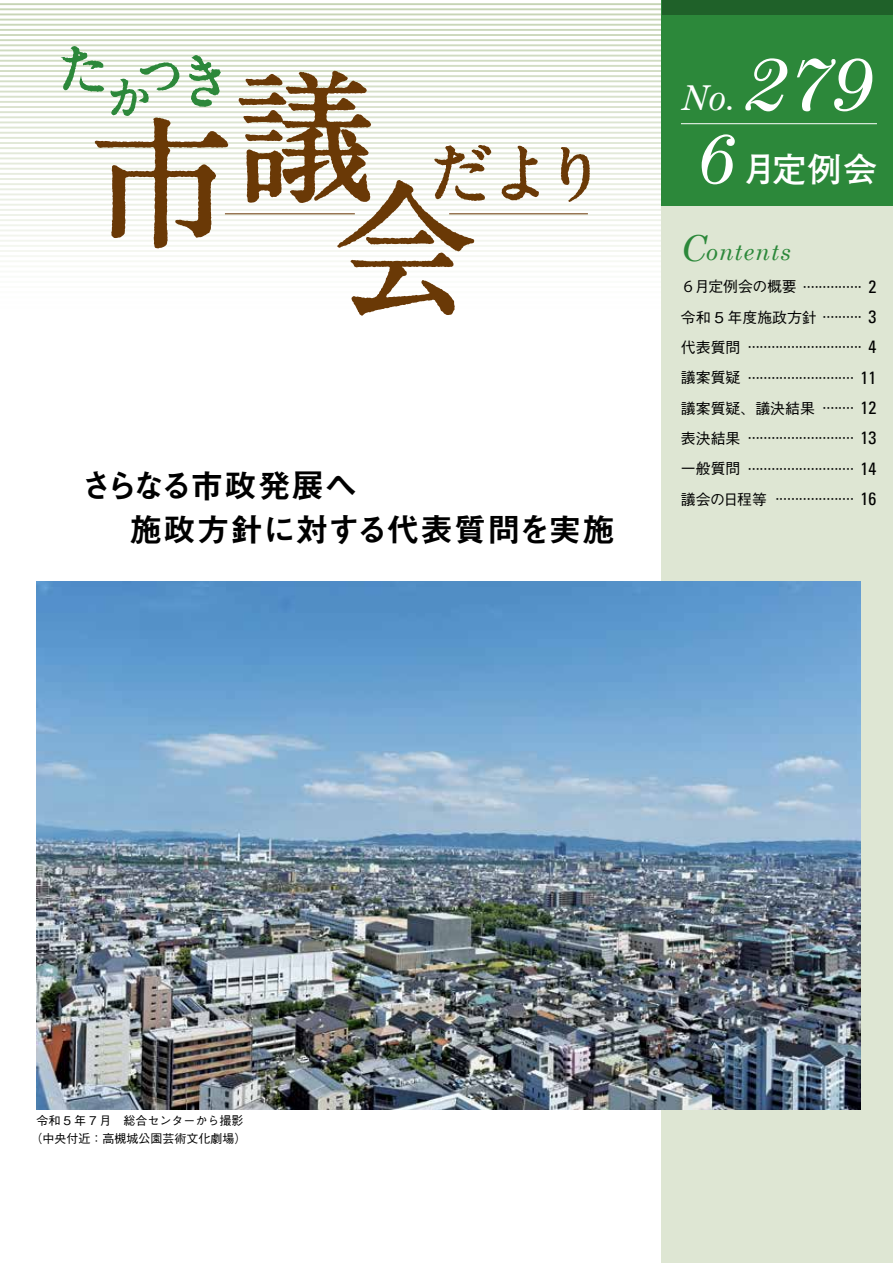
<style>
.page{position:relative;width:893px;height:1263px;background:#fff}
.page>*{position:absolute;margin:0;border:0;box-sizing:border-box;transform-origin:0 0}
.t1{font:italic 74.4px "Century LT";color:#fff}
.t2{font:italic 70.2px "Century LT";color:#fff}
.t3{font:italic 35.85px "Century LT";color:#fff}
.t4{font:700 34.05px "Futo Go B101 Pro";color:#fff}
.t5{font:33px/43px "Midashi Go Pro MB31";letter-spacing:-.01em;color:#000}
.t6{font:italic 23.85px "Century Schoolbook";letter-spacing:.04em;color:#2c883a}
.t7{font:condensed 17.85px "Univers LT Std";color:#000}
.t8{font:500 14.85px "Gothic BBB Pro";color:#000}
.t9{font:500 12px/18px "Gothic BBB Pro";color:#000;text-align:center}
.t10{font:500 10.65px "Gothic BBB Pro";color:#000}
.s1{font-size:35.85px}
.s2{font-family:"Koz Go Pr 6 N";font-weight:400}
</style>
<div class="page">
<hr style="left:0;top:0;width:893px;height:1px;background:#c6d3b4">
<hr style="left:0;top:3px;width:893px;height:2px;background:#c6d4b5">
<hr style="left:0;top:8px;width:893px;height:2px;background:#c7d5b6">
<hr style="left:0;top:14px;width:893px;height:1px;background:#c8d5b7">
<hr style="left:0;top:19px;width:893px;height:2px;background:#c9d6b9">
<hr style="left:0;top:24px;width:893px;height:2px;background:#cad7ba">
<hr style="left:0;top:29px;width:893px;height:2px;background:#cbd7bb">
<hr style="left:0;top:34px;width:893px;height:2px;background:#ccd8bc">
<hr style="left:0;top:39px;width:893px;height:2px;background:#cdd9be">
<hr style="left:0;top:44px;width:893px;height:2px;background:#cedabf">
<hr style="left:0;top:49px;width:893px;height:2px;background:#cfdbc0">
<hr style="left:0;top:55px;width:893px;height:2px;background:#d0dbc2">
<hr style="left:0;top:60px;width:893px;height:2px;background:#d1dcc3">
<hr style="left:0;top:65px;width:893px;height:2px;background:#d2ddc4">
<hr style="left:0;top:70px;width:893px;height:2px;background:#d3ddc5">
<hr style="left:0;top:75px;width:893px;height:2px;background:#d4dec7">
<hr style="left:0;top:80px;width:893px;height:2px;background:#d5dfc8">
<hr style="left:0;top:85px;width:893px;height:2px;background:#d6e0c9">
<hr style="left:0;top:91px;width:893px;height:2px;background:#d7e0ca">
<hr style="left:0;top:96px;width:893px;height:2px;background:#d8e1cc">
<hr style="left:0;top:101px;width:893px;height:2px;background:#d9e2cd">
<hr style="left:0;top:106px;width:893px;height:2px;background:#dae2ce">
<hr style="left:0;top:111px;width:893px;height:2px;background:#dbe3d0">
<hr style="left:0;top:116px;width:893px;height:2px;background:#dce4d1">
<hr style="left:0;top:121px;width:893px;height:2px;background:#dde5d2">
<hr style="left:0;top:127px;width:893px;height:2px;background:#dee6d3">
<hr style="left:0;top:132px;width:893px;height:2px;background:#dfe6d5">
<hr style="left:0;top:137px;width:893px;height:2px;background:#e0e7d6">
<hr style="left:0;top:142px;width:893px;height:2px;background:#e1e8d7">
<hr style="left:0;top:147px;width:893px;height:2px;background:#e2e9d8">
<hr style="left:0;top:152px;width:893px;height:2px;background:#e3e9da">
<hr style="left:0;top:157px;width:893px;height:2px;background:#e4eadb">
<hr style="left:0;top:163px;width:893px;height:2px;background:#e5ebdc">
<hr style="left:0;top:168px;width:893px;height:2px;background:#e6ebdd">
<hr style="left:0;top:173px;width:893px;height:2px;background:#e7ecdf">
<hr style="left:0;top:178px;width:893px;height:2px;background:#e8ede0">
<hr style="left:0;top:183px;width:893px;height:2px;background:#e9eee1">
<hr style="left:0;top:188px;width:893px;height:2px;background:#e9eee3">
<hr style="left:0;top:193px;width:893px;height:2px;background:#ebefe4">
<hr style="left:0;top:199px;width:893px;height:2px;background:#ebf0e5">
<hr style="left:0;top:204px;width:893px;height:2px;background:#ecf1e6">
<hr style="left:0;top:209px;width:893px;height:2px;background:#edf1e8">
<hr style="left:0;top:214px;width:893px;height:2px;background:#eef2e9">
<hr style="left:0;top:219px;width:893px;height:2px;background:#eff3ea">
<hr style="left:0;top:224px;width:893px;height:2px;background:#f0f4ec">
<hr style="left:0;top:229px;width:893px;height:2px;background:#f1f4ed">
<hr style="left:0;top:235px;width:893px;height:2px;background:#f2f5ee">
<hr style="left:0;top:240px;width:893px;height:2px;background:#f3f6ef">
<hr style="left:0;top:245px;width:893px;height:2px;background:#f4f7f0">
<hr style="left:0;top:250px;width:893px;height:2px;background:#f5f7f1">
<hr style="left:0;top:255px;width:893px;height:2px;background:#f6f8f3">
<hr style="left:0;top:260px;width:893px;height:2px;background:#f7f9f4">
<hr style="left:0;top:265px;width:893px;height:2px;background:#f8faf5">
<hr style="left:0;top:271px;width:893px;height:1px;background:#f8faf7">
<hr style="left:0;top:276px;width:893px;height:2px;background:#f9fbf8">
<hr style="left:0;top:281px;width:893px;height:2px;background:#fafcf9">
<hr style="left:0;top:286px;width:893px;height:2px;background:#fbfcfa">
<hr style="left:0;top:291px;width:893px;height:2px;background:#fcfdfb">
<div style="left:662px;top:0;width:231px;height:1263px;background:#dee6d3"></div>
<div style="left:662px;top:0;width:231px;height:205px;background:#2c883a"></div>
<div style="left:662px;top:0;width:231px;height:14px;background:#1f6129"></div>
<hr style="left:681px;top:123px;width:196px;height:1px;background:#fff">
<svg style="left:237px;top:70px;width:256px;height:246px"></svg>
<svg style="left:501px;top:145px;width:39px;height:56px"></svg>
<svg style="left:557px;top:147px;width:34px;height:55px"></svg>
<svg style="left:58px;top:46px;width:171px;height:203px"></svg>
<hr style="left:225px;top:213px;width:130px;height:1px;background:#6a3906">
<hr style="left:449px;top:213px;width:139px;height:1px;background:#6a3906">
<img style="left:36px;top:582px;width:825px;height:527px">
<h3 class="t5" style="left:129px;top:460px;width:487px;text-indent:-49px">さらなる市政発展へ<br>施政方針に対する代表質問を実施</h3>
<h1 class="t1" style="left:727px;top:42px;width:149px"><span class="s1">.</span> 279</h1>
<h3 class="t3" style="left:683px;top:78px;width:45px">No</h3>
<h2 class="t2" style="left:697px;top:119px;width:41px">6</h2>
<h3 class="t4" style="left:742px;top:142px;width:136px">月定例会</h3>
<h3 class="t6" style="left:681px;top:234px;width:112px"><span class="s1">C</span>ontents</h3>
<h3 class="t8" style="left:681px;top:275px;width:117px"><span class="s2">６</span>月定例会の概要</h3>
<p class="t10" style="left:799px;top:278px;width:67px">・・・・・・・・・・・・・・・</p>
<h3 class="t7" style="left:868px;top:275px;width:9px">2</h3>
<h3 class="t8" style="left:681px;top:305px;width:137px">令和 5 年度施政方針</h3>
<h3 class="t7" style="left:868px;top:305px;width:9px">3</h3>
<p class="t10" style="left:819px;top:309px;width:48px">・・・・・・・・・・</p>
<h3 class="t8" style="left:681px;top:336px;width:61px">代表質問</h3>
<h3 class="t8" style="left:681px;top:366px;width:61px">議案質疑</h3>
<p class="t10" style="left:744px;top:339px;width:122px">・・・・・・・・・・・・・・・・・・・・・・・・・・・・・</p>
<h3 class="t7" style="left:868px;top:336px;width:9px">4</h3>
<p class="t10" style="left:744px;top:369px;width:114px">・・・・・・・・・・・・・・・・・・・・・・・・・・・</p>
<h3 class="t7" style="left:860px;top:366px;width:17px">11</h3>
<h3 class="t8" style="left:681px;top:396px;width:135px">議案質疑、議決結果</h3>
<p class="t10" style="left:819px;top:399px;width:40px">・・・・・・・・</p>
<h3 class="t7" style="left:860px;top:396px;width:17px">12</h3>
<h3 class="t8" style="left:681px;top:426px;width:61px">表決結果</h3>
<p class="t10" style="left:744px;top:430px;width:114px">・・・・・・・・・・・・・・・・・・・・・・・・・・・</p>
<h3 class="t7" style="left:860px;top:427px;width:17px">13</h3>
<h3 class="t8" style="left:681px;top:457px;width:61px">一般質問</h3>
<p class="t10" style="left:744px;top:460px;width:114px">・・・・・・・・・・・・・・・・・・・・・・・・・・・</p>
<h3 class="t7" style="left:860px;top:457px;width:17px">14</h3>
<h3 class="t8" style="left:681px;top:487px;width:87px">議会の日程等</h3>
<p class="t10" style="left:772px;top:490px;width:87px">・・・・・・・・・・・・・・・・・・・・</p>
<h3 class="t7" style="left:860px;top:487px;width:17px">16</h3>
<p class="t9" style="left:30px;top:1110px;width:218px">令和 5 年 7 月　総合センターから撮影（中央付近：高槻城公園芸術文化劇場(</p>
</div>
